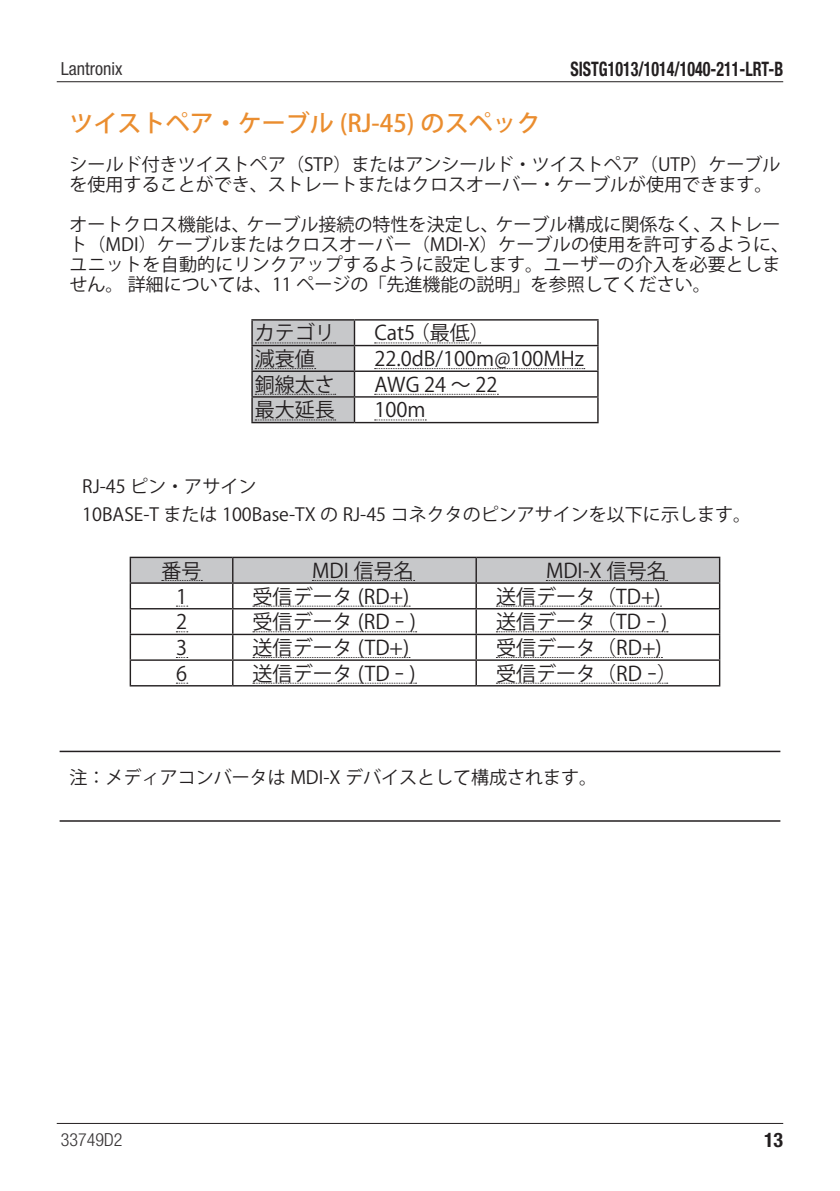
<style>
.page{position:relative;width:840px;height:1191px;background:#fff}
.page>*{position:absolute;margin:0;border:0;box-sizing:border-box;transform-origin:0 0}
.Title_Level2{font:500 24px "Koz Go Pro";color:#ea8d2f}
.目次段落2{font:20px "Koz Go Pro";color:#231f20}
.t1{font:700 condensed 20px "Helvetica Neue LT Std";color:#231f20;scale:.8 1}
.t2{font:700 condensed 20px "Helvetica Neue LT Std";color:#231f20}
.箇条書き_マークなし_広め{font:18px/20px "Koz Go Pro";color:#231f20}
.Note{font:18px "Koz Go Pro";color:#231f20}
.t3{font:condensed 18px "Helvetica Neue LT Std";color:#373435}
.t4{font:300 condensed 18px "Helvetica Neue LT Std";color:#373435}
</style>
<div class="page">
<hr style="left:57px;top:1123px;width:725px;height:1px;background:#231f20">
<hr style="left:57px;top:81px;width:725px;height:1px;background:#231f20">
<hr style="left:60px;top:750px;width:720px;height:2px;background:#231f20">
<hr style="left:60px;top:820px;width:720px;height:1px;background:#231f20">
<hr style="left:251px;top:319px;width:103px;height:1px;background:#231f20">
<hr style="left:251px;top:320px;width:2px;height:25px;background:#231f20">
<hr style="left:354px;top:319px;width:244px;height:1px;background:#231f20">
<hr style="left:353px;top:320px;width:2px;height:25px;background:#231f20">
<hr style="left:251px;top:345px;width:103px;height:1px;background:#231f20">
<hr style="left:251px;top:346px;width:2px;height:24px;background:#231f20">
<hr style="left:354px;top:345px;width:244px;height:1px;background:#231f20">
<hr style="left:353px;top:346px;width:2px;height:24px;background:#231f20">
<hr style="left:251px;top:370px;width:103px;height:2px;background:#231f20">
<hr style="left:251px;top:372px;width:2px;height:24px;background:#231f20">
<hr style="left:354px;top:370px;width:244px;height:2px;background:#231f20">
<hr style="left:353px;top:372px;width:2px;height:24px;background:#231f20">
<hr style="left:251px;top:396px;width:103px;height:1px;background:#231f20">
<hr style="left:251px;top:397px;width:2px;height:25px;background:#231f20">
<hr style="left:354px;top:396px;width:244px;height:1px;background:#231f20">
<hr style="left:353px;top:397px;width:2px;height:25px;background:#231f20">
<svg style="left:597px;top:320px;width:1px;height:102px"></svg>
<hr style="left:251px;top:422px;width:103px;height:1px;background:#231f20">
<hr style="left:354px;top:422px;width:244px;height:1px;background:#231f20">
<svg style="left:374px;top:342px;width:106px;height:1px"></svg>
<svg style="left:374px;top:368px;width:210px;height:1px"></svg>
<svg style="left:374px;top:394px;width:124px;height:1px"></svg>
<svg style="left:252px;top:320px;width:102px;height:102px"></svg>
<svg style="left:374px;top:419px;width:52px;height:1px"></svg>
<hr style="left:130px;top:556px;width:103px;height:2px;background:#231f20">
<hr style="left:233px;top:556px;width:243px;height:2px;background:#231f20">
<hr style="left:476px;top:556px;width:244px;height:2px;background:#231f20">
<hr style="left:718px;top:558px;width:2px;height:24px;background:#231f20">
<hr style="left:476px;top:582px;width:244px;height:2px;background:#231f20">
<hr style="left:718px;top:584px;width:2px;height:24px;background:#231f20">
<hr style="left:476px;top:608px;width:244px;height:1px;background:#231f20">
<hr style="left:718px;top:609px;width:2px;height:24px;background:#231f20">
<hr style="left:476px;top:633px;width:244px;height:2px;background:#231f20">
<hr style="left:718px;top:635px;width:2px;height:24px;background:#231f20">
<hr style="left:476px;top:659px;width:244px;height:2px;background:#231f20">
<hr style="left:718px;top:661px;width:2px;height:24px;background:#231f20">
<hr style="left:130px;top:685px;width:103px;height:1px;background:#231f20">
<hr style="left:233px;top:685px;width:243px;height:1px;background:#231f20">
<hr style="left:476px;top:685px;width:244px;height:1px;background:#231f20">
<svg style="left:130px;top:557px;width:589px;height:128px"></svg>
<p class="t1" style="left:570px;top:57px;width:267px">SISTG1013/1014/1040-211-LRT-B</p>
<p class="t3" style="left:61px;top:59px;width:63px">Lantronix</p>
<p class="Title_Level2" style="left:70px;top:108px;width:472px">ツイストペア・ケーブル (RJ-45) のスペック</p>
<p class="箇条書き_マークなし_広め" style="left:70px;top:155px;width:712px">シールド付きツイストペア（STP）またはアンシールド・ツイストペア（UTP）ケーブルを使用することができ、ストレートまたはクロスオーバー・ケーブルが使用できます。</p>
<p class="箇条書き_マークなし_広め" style="left:70px;top:215px;width:720px">オートクロス機能は、ケーブル接続の特性を決定し、ケーブル構成に関係なく、ストレート（MDI）ケーブルまたはクロスオーバー（MDI-X）ケーブルの使用を許可するように、ユニットを自動的にリンクアップするように設定します。ユーザーの介入を必要としません。 詳細については、11 ページの「先進機能の説明」を参照してください。</p>
<p class="目次段落2" style="left:255px;top:320px;width:82px">カテゴリ</p>
<p class="目次段落2" style="left:374px;top:320px;width:117px">Cat5 （最低）</p>
<p class="目次段落2" style="left:255px;top:346px;width:62px">減衰値</p>
<p class="目次段落2" style="left:374px;top:346px;width:211px">22.0dB/100m@100MHz</p>
<p class="目次段落2" style="left:255px;top:371px;width:82px">銅線太さ</p>
<p class="目次段落2" style="left:374px;top:371px;width:125px">AWG 24 ～ 22</p>
<p class="目次段落2" style="left:255px;top:397px;width:82px">最大延長</p>
<p class="目次段落2" style="left:374px;top:397px;width:53px">100m</p>
<p class="箇条書き_マークなし_広め" style="left:82px;top:477px;width:175px">RJ-45 ピン・アサイン</p>
<p class="箇条書き_マークなし_広め" style="left:82px;top:505px;width:670px">10BASE-T または 100Base-TX の RJ-45 コネクタのピンアサインを以下に示します。</p>
<p class="目次段落2" style="left:161px;top:557px;width:41px">番号</p>
<p class="目次段落2" style="left:312px;top:557px;width:103px">MDI 信号名</p>
<p class="目次段落2" style="left:545px;top:557px;width:122px">MDI-X 信号名</p>
<p class="目次段落2" style="left:176px;top:583px;width:13px">1</p>
<p class="目次段落2" style="left:252px;top:583px;width:158px">受信データ (RD+)</p>
<p class="目次段落2" style="left:496px;top:583px;width:166px">送信データ（TD+)</p>
<p class="目次段落2" style="left:176px;top:609px;width:13px">2</p>
<p class="目次段落2" style="left:252px;top:609px;width:165px">受信データ (RD ｰ )</p>
<p class="目次段落2" style="left:496px;top:609px;width:173px">送信データ（TD ｰ )</p>
<p class="目次段落2" style="left:176px;top:634px;width:13px">3</p>
<p class="目次段落2" style="left:252px;top:634px;width:158px">送信データ (TD+)</p>
<p class="目次段落2" style="left:496px;top:634px;width:167px">受信データ（RD+)</p>
<p class="目次段落2" style="left:176px;top:660px;width:13px">6</p>
<p class="目次段落2" style="left:252px;top:660px;width:165px">送信データ (TD ｰ )</p>
<p class="目次段落2" style="left:496px;top:660px;width:182px">受信データ（RD ｰ）</p>
<p class="Note" style="left:70px;top:766px;width:529px">注：メディアコンバータは MDI-X デバイスとして構成されます。</p>
<p class="t4" style="left:61px;top:1129px;width:63px">33749D2</p>
<p class="t2" style="left:763px;top:1127px;width:21px">13</p>
</div>
